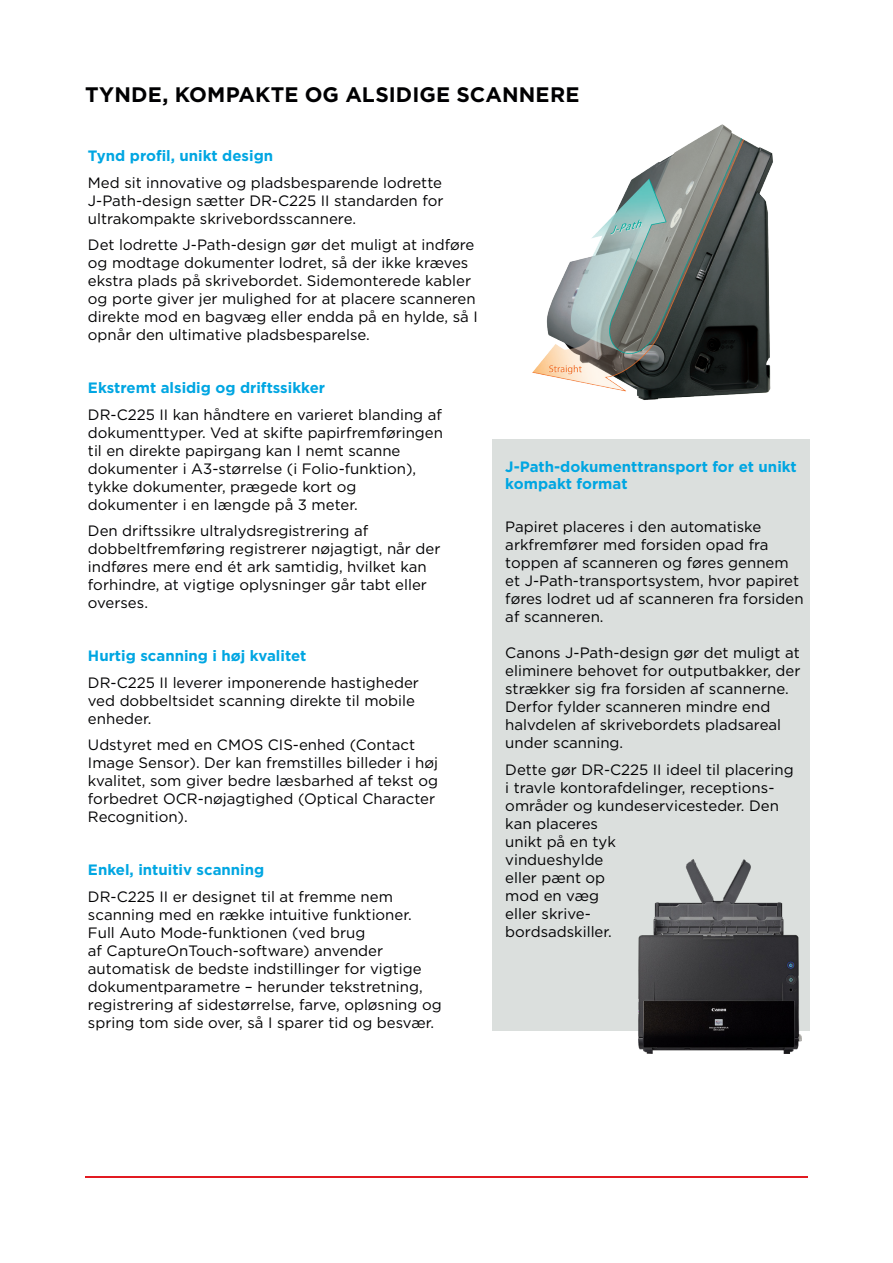
<style>
.page{position:relative;width:893px;height:1263px;background:#fff}
.page>*{position:absolute;margin:0;border:0;box-sizing:border-box;transform-origin:0 0}
.C_-_Head{font:700 21px "Gotham";letter-spacing:.005em;color:#000002}
.mixed{font:15px/18px "Gotham";color:#000002}
.mixed-2{font:700 15px/16.5px "Gotham";color:#00a6e2}
</style>
<div class="page">
<hr style="left:85px;top:1176px;width:723px;height:2px;background:#e21a21">
<div style="left:492px;top:439px;width:318px;height:592px;background:#dbdfdd"></div>
<img style="left:532px;top:124px;width:241px;height:276px">
<img style="left:639px;top:860px;width:162px;height:193px">
<p class="C_-_Head" style="left:85px;top:80px;width:496px">TYNDE, KOMPAKTE OG ALSIDIGE SCANNERE</p>
<p class="mixed-2" style="left:88px;top:147px;width:187px">Tynd profil, unikt design</p>
<p class="mixed" style="left:88px;top:173px;width:357px;text-align:justify">Med sit innovative og pladsbesparende lodrette J-Path-design sætter DR-C225 II standarden for ultrakompakte skrivebordsscannere.</p>
<p class="mixed" style="left:88px;top:236px;width:391px">Det lodrette J-Path-design gør det muligt at indføre og modtage dokumenter lodret, så der ikke kræves ekstra plads på skrivebordet. Sidemonterede kabler og porte giver jer mulighed for at placere scanneren direkte mod en bagvæg eller endda på en hylde, så I opnår den ultimative pladsbesparelse.</p>
<p class="mixed-2" style="left:88px;top:380px;width:239px">Ekstremt alsidig og driftssikker</p>
<p class="mixed" style="left:88px;top:405px;width:357px">DR-C225 II kan håndtere en varieret blanding af dokumenttyper. Ved at skifte papirfremføringen til en direkte papirgang kan I nemt scanne dokumenter i A3-størrelse (i Folio-funktion), tykke dokumenter, prægede kort og dokumenter i en længde på 3 meter.</p>
<p class="mixed" style="left:88px;top:522px;width:354px">Den driftssikre ultralydsregistrering af dobbeltfremføring registrerer nøjagtigt, når der indføres mere end ét ark samtidig, hvilket kan forhindre, at vigtige oplysninger går tabt eller overses.</p>
<p class="mixed-2" style="left:88px;top:648px;width:220px">Hurtig scanning i høj kvalitet</p>
<p class="mixed" style="left:88px;top:673px;width:332px">DR-C225 II leverer imponerende hastigheder ved dobbeltsidet scanning direkte til mobile enheder.</p>
<p class="mixed" style="left:88px;top:736px;width:352px">Udstyret med en CMOS CIS-enhed (Contact Image Sensor). Der kan fremstilles billeder i høj kvalitet, som giver bedre læsbarhed af tekst og forbedret OCR-nøjagtighed (Optical Character Recognition).</p>
<p class="mixed-2" style="left:88px;top:862px;width:178px">Enkel, intuitiv scanning</p>
<p class="mixed" style="left:88px;top:887px;width:355px">DR-C225 II er designet til at fremme nem scanning med en række intuitive funktioner.<br>Full Auto Mode-funktionen (ved brug<br>af CaptureOnTouch-software) anvender automatisk de bedste indstillinger for vigtige dokumentparametre – herunder tekstretning, registrering af sidestørrelse, farve, opløsning og spring tom side over, så I sparer tid og besvær.</p>
<p class="mixed-2" style="left:505px;top:459px;width:293px">J-Path-dokumenttransport for et unikt kompakt format</p>
<p class="mixed" style="left:505px;top:518px;width:300px">Papiret placeres i den automatiske arkfremfører med forsiden opad fra toppen af scanneren og føres gennem et J-Path-transportsystem, hvor papiret føres lodret ud af scanneren fra forsiden af scanneren.</p>
<p class="mixed" style="left:505px;top:644px;width:297px">Canons J-Path-design gør det muligt at eliminere behovet for outputbakker, der strækker sig fra forsiden af scannerne.<br>Derfor fylder scanneren mindre end halvdelen af skrivebordets pladsareal under scanning.</p>
<p class="mixed" style="left:505px;top:760px;width:290px">Dette gør DR-C225 II ideel til placering i travle kontorafdelinger, receptions&shy;områder og kundeservicesteder. Den kan placeres<br>unikt på en tyk<br>vindueshylde<br>eller pænt op<br>mod en væg<br>eller skrive-<br>bordsadskiller.</p>
</div>
